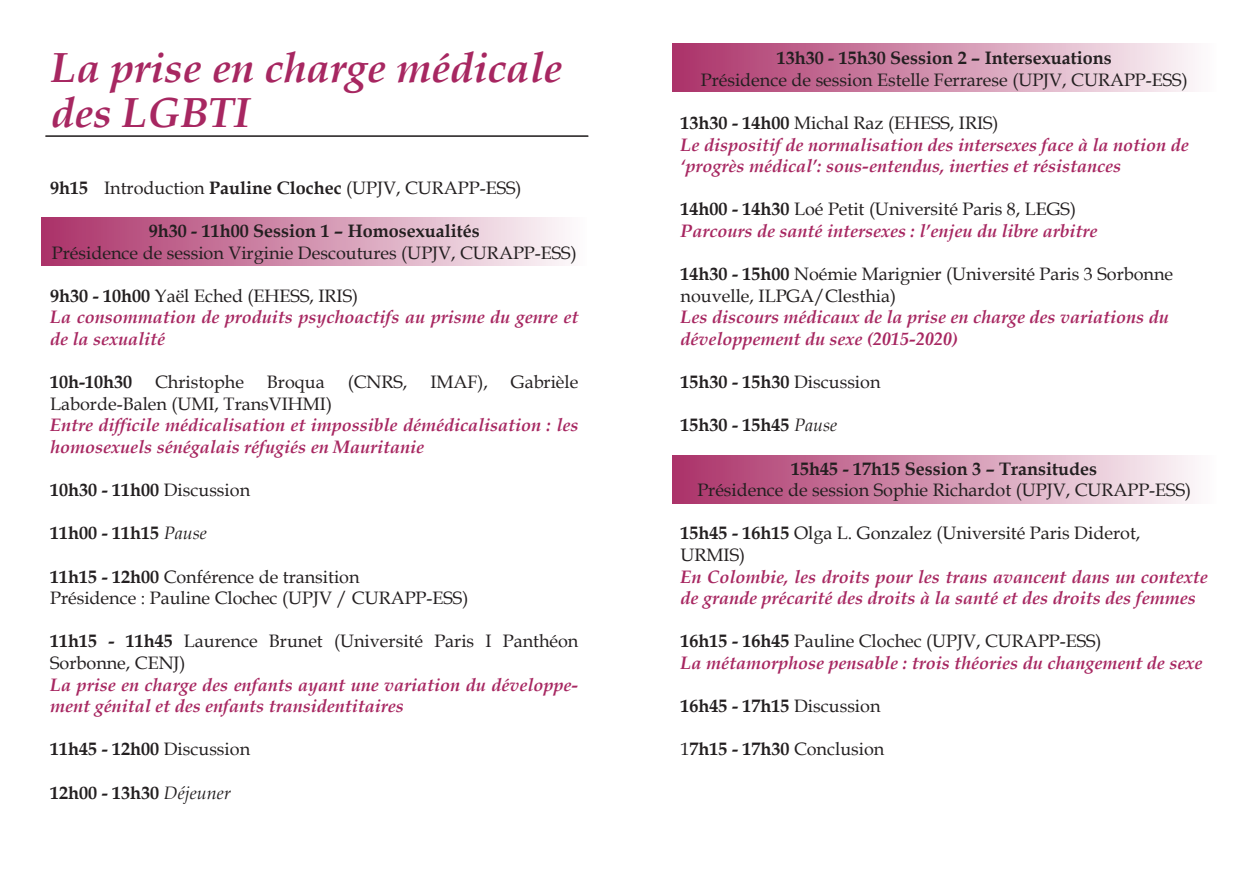
<style>
.page{position:relative;width:1259px;height:893px;background:#fff}
.page>*{position:absolute;margin:0;border:0;box-sizing:border-box;transform-origin:0 0}
.t1{font:italic 700 42px/45px "Book Antiqua";color:#a72761}
.t2{font:italic 700 18px/21.6px "Book Antiqua";color:#a72761}
.t3{font:18px/21.6px "Book Antiqua";color:#231f20;text-align:center}
.t4{font:700 18px "Book Antiqua";color:#231f20}
.s1{font-weight:700}
.s2{font-style:normal;color:#231f20}
.s3{font-weight:400;font-style:normal;color:#231f20}
.s4{font-weight:400}
.s5{font-weight:400;font-style:italic}
</style>
<div class="page">
<div style="left:672px;top:456px;width:544px;height:48px;background:linear-gradient(to right,#aa3068,#fdfbfc)"></div>
<div style="left:672px;top:43px;width:544px;height:48px;background:linear-gradient(to right,#aa3068,#fdfbfc)"></div>
<div style="left:42px;top:218px;width:545px;height:48px;background:linear-gradient(to right,#aa3068,#fdfcfd)"></div>
<hr style="left:45px;top:135px;width:543px;height:2px;background:#231f20">
<p class="t1" style="left:51px;top:45px;width:512px">La prise en charge médicale des LGBTI</p>
<p class="t3" style="left:701px;top:47px;width:488px"><span class="s1">13h30 - 15h30 Session 2 – Intersexuations<br></span>Présidence de session Estelle Ferrarese (UPJV, CURAPP-ESS)</p>
<p class="t2" style="left:680px;top:112px;width:509px"><span class="s2">13h30 - 14h00</span> <span class="s3">Michal Raz (EHESS, IRIS)<br></span>Le dispositif de normalisation des intersexes face à la notion de ‘progrès médical’: sous-entendus, inerties et résistances</p>
<p class="t2" style="left:680px;top:198px;width:418px"><span class="s2">14h00 - 14h30</span> <span class="s3">Loé Petit (Université Paris 8, LEGS)<br></span>Parcours de santé intersexes : l’enjeu du libre arbitre</p>
<p class="t2" style="left:680px;top:263px;width:494px"><span class="s2">14h30 - 15h00</span> <span class="s3">Noémie Marignier (Université Paris 3 Sorbonne nouvelle, ILPGA/Clesthia)<br></span>Les discours médicaux de la prise en charge des variations du développement du sexe (2015-2020)</p>
<p class="t4" style="left:680px;top:370px;width:201px">15h30 - 15h30 <span class="s4">Discussion</span></p>
<p class="t4" style="left:680px;top:413px;width:158px">15h30 - 15h45 <span class="s5">Pause</span></p>
<p class="t3" style="left:697px;top:457px;width:495px"><span class="s1">15h45 - 17h15 Session 3 – Transitudes<br></span>Présidence de session Sophie Richardot (UPJV, CURAPP-ESS)</p>
<p class="t2" style="left:680px;top:522px;width:529px"><span class="s2">15h45 - 16h15</span> <span class="s3">Olga L. Gonzalez (Université Paris Diderot, URMIS)<br></span>En Colombie, les droits pour les trans avancent dans un contexte de grande précarité des droits à la santé et des droits des femmes</p>
<p class="t2" style="left:680px;top:630px;width:523px"><span class="s2">16h15 - 16h45</span> <span class="s3">Pauline Clochec (UPJV, CURAPP-ESS)<br></span>La métamorphose pensable : trois théories du changement de sexe</p>
<p class="t4" style="left:680px;top:694px;width:201px">16h45 - 17h15 <span class="s4">Discussion</span></p>
<p class="t3" style="left:680px;top:738px;width:205px">1<span class="s1">7h15 - 17h30</span> Conclusion</p>
<p class="t3" style="left:50px;top:176px;width:473px"><span class="s1">9h15</span> Introduction <span class="s1">Pauline Clochec</span> (UPJV, CURAPP-ESS)</p>
<p class="t3" style="left:52px;top:220px;width:526px"><span class="s1">9h30 - 11h00 Session 1 – Homosexualités<br></span>Présidence de session Virginie Descoutures (UPJV, CURAPP-ESS)</p>
<p class="t2" style="left:50px;top:285px;width:530px"><span class="s2">9h30 - 10h00</span> <span class="s3">Yaël Eched (EHESS, IRIS)<br></span>La consommation de produits psychoactifs au prisme du genre et de la sexualité</p>
<p class="t4" style="left:50px;top:370px;width:83px">10h-10h30</p>
<p class="t3" style="left:155px;top:371px;width:90px">Christophe</p>
<p class="t3" style="left:267px;top:371px;width:59px">Broqua</p>
<p class="t3" style="left:348px;top:371px;width:61px">(CNRS,</p>
<p class="t3" style="left:430px;top:371px;width:59px">IMAF),</p>
<p class="t3" style="left:511px;top:371px;width:69px">Gabrièle</p>
<p class="t2" style="left:50px;top:393px;width:530px"><span class="s3">Laborde-Balen (UMI, TransVIHMI)<br></span>Entre difficile médicalisation et impossible démédicalisation : les homosexuels sénégalais réfugiés en Mauritanie</p>
<p class="t4" style="left:50px;top:478px;width:201px">10h30 - 11h00 <span class="s4">Discussion</span></p>
<p class="t4" style="left:50px;top:521px;width:158px">11h00 - 11h15 <span class="s5">Pause</span></p>
<p class="t3" style="left:50px;top:565px;width:420px;text-align:left"><span class="s1">11h15 - 12h00</span> Conférence de transition<br>Présidence : Pauline Clochec (UPJV / CURAPP-ESS)</p>
<p class="t2" style="left:50px;top:630px;width:530px"><span class="s2">11h15 - 11h45</span> <span class="s3">Laurence Brunet (Université Paris I Panthéon Sorbonne, CENJ)<br></span>La prise en charge des enfants ayant une variation du développe&shy;ment génital et des enfants transidentitaires</p>
<p class="t4" style="left:50px;top:737px;width:201px">11h45 - 12h00 <span class="s4">Discussion</span></p>
<p class="t4" style="left:50px;top:780px;width:182px">12h00 - 13h30 <span class="s5">Déjeuner</span></p>
</div>
